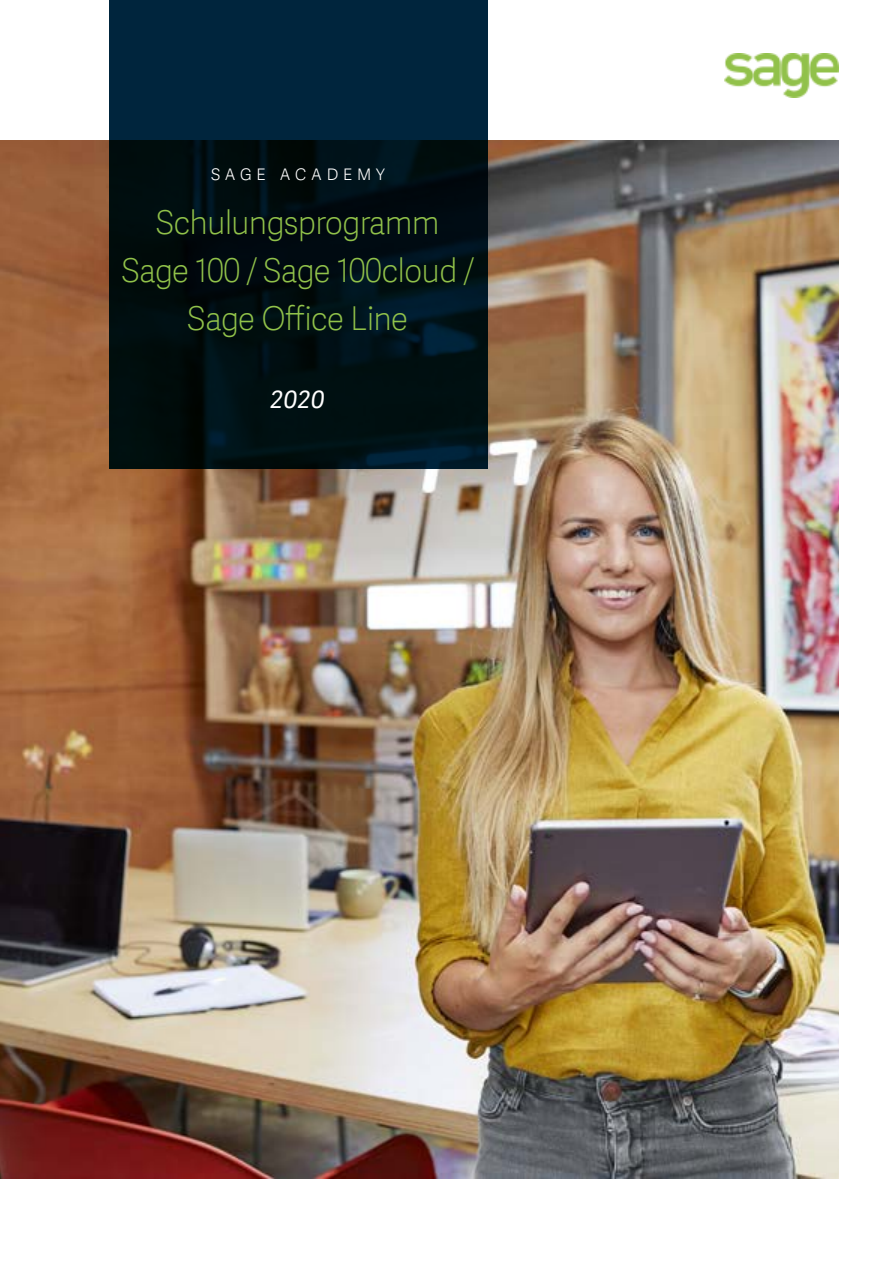
<style>
.page{position:relative;width:893px;height:1263px;background:#fff}
.page>*{position:absolute;margin:0;border:0;box-sizing:border-box;transform-origin:0 0}
.t1{font:33px/48px "Adelle Sans SAGE Th";letter-spacing:-.03em;color:#91c24a;text-align:center}
.t2{font:italic 24px "Adelle Sans SAGE";color:#fff}
.t3{font:21px "Adelle Sans SAGE Th";color:#fff}
</style>
<div class="page">
<img style="left:0;top:141px;width:839px;height:1037px">
<img style="left:724px;top:53px;width:115px;height:44px">
<svg style="left:110px;top:0;width:378px;height:468px;background:#00151f"></svg>
<p class="t3" style="left:210px;top:158px;width:176px">Sage Academy</p>
<p class="t1" style="left:121px;top:197px;width:354px">Schulungsprogramm<br>Sage 100 / Sage 100cloud /<br>Sage Office Line</p>
<p class="t2" style="left:271px;top:382px;width:56px">2020</p>
</div>
